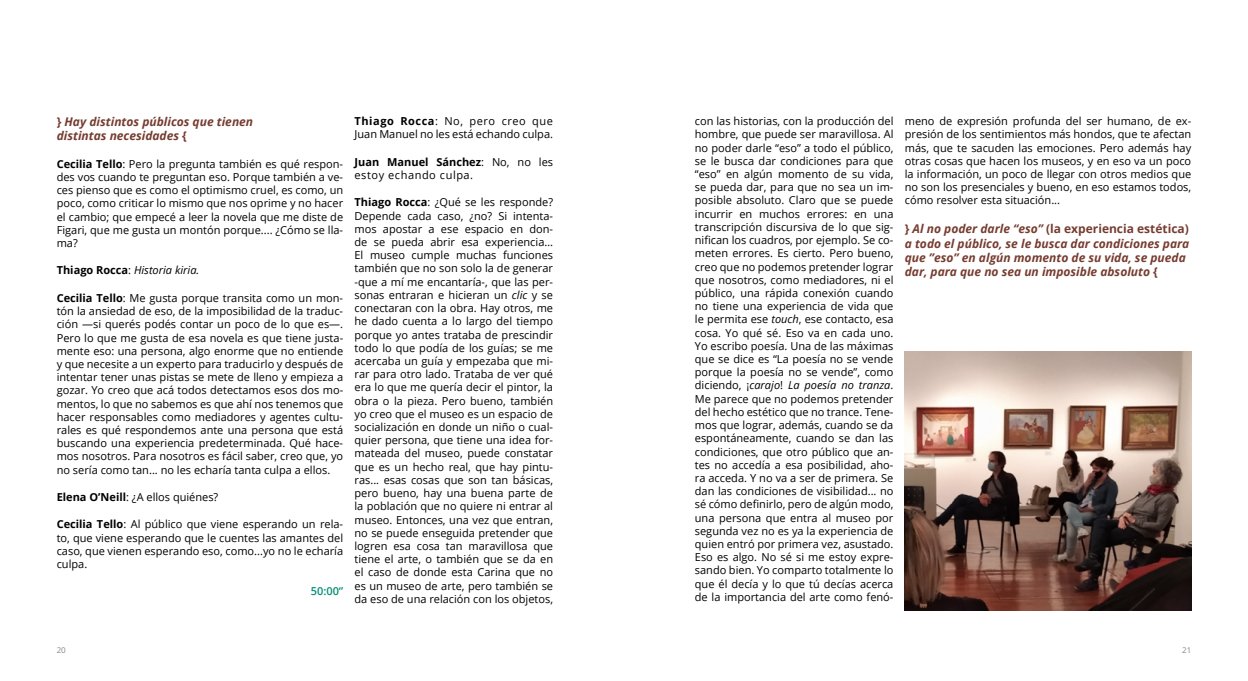
<style>
.page{position:relative;width:1248px;height:681px;background:#fff}
.page>*{position:absolute;margin:0;border:0;box-sizing:border-box;transform-origin:0 0}
.t1{font:italic 700 12px/14.4px "Open Sans";color:#763c30}
.t2{font:11px/13.2px "Open Sans";color:#000;text-align:justify}
.t3{font:11px/13.2px "Open Sans";letter-spacing:.05em;color:#000}
.t4{font:italic 11px "Open Sans";color:#000}
.t5{font:600 11px "Open Sans";color:#069077}
.t6{font:8px "Open Sans";color:#878787}
.s1{font-style:normal}
.s2{font-weight:700}
.s3{font-weight:700;font-style:normal}
.s4{font-style:italic}
</style>
<div class="page">
<img style="left:904px;top:351px;width:287px;height:258px">
<p class="t1" style="left:57px;top:114px;width:198px"><span class="s1">}</span> Hay distintos públicos que tienen distintas necesidades <span class="s1">{</span></p>
<p class="t2" style="left:57px;top:157px;width:288px"><span class="s2">Cecilia Tello</span>: Pero la pregunta también es qué respon&shy;des vos cuando te preguntan eso. Porque también a ve&shy;ces pienso que es como el optimismo cruel, es como, un poco, como criticar lo mismo que nos oprime y no hacer el cambio; que empecé a leer la novela que me diste de Figari, que me gusta un montón porque.... ¿Cómo se lla&shy;ma?</p>
<p class="t4" style="left:57px;top:263px;width:144px"><span class="s3">Thiago Rocca</span><span class="s1">:</span> Historia kiria.</p>
<p class="t2" style="left:57px;top:291px;width:288px"><span class="s2">Cecilia Tello</span>: Me gusta porque transita como un mon&shy;tón la ansiedad de eso, de la imposibilidad de la traduc&shy;ción —si querés podés contar un poco de lo que es—.<br>Pero lo que me gusta de esa novela es que tiene justa&shy;mente eso: una persona, algo enorme que no entiende y que necesite a un experto para traducirlo y después de intentar tener unas pistas se mete de lleno y empieza a gozar. Yo creo que acá todos detectamos esos dos mo&shy;mentos, lo que no sabemos es que ahí nos tenemos que hacer responsables como mediadores y agentes cultu&shy;rales es qué respondemos ante una persona que está buscando una experiencia predeterminada. Qué hace&shy;mos nosotros. Para nosotros es fácil saber, creo que, yo no sería como tan... no les echaría tanta culpa a ellos.</p>
<p class="t2" style="left:57px;top:490px;width:163px"><span class="s2">Elena O’Neill</span>: ¿A ellos quiénes?</p>
<p class="t2" style="left:57px;top:517px;width:288px"><span class="s2">Cecilia Tello</span>: Al público que viene esperando un rela&shy;to, que viene esperando que le cuentes las amantes del caso, que vienen esperando eso, como...yo no le echaría culpa.</p>
<p class="t5" style="left:311px;top:583px;width:34px">50:00‘’</p>
<p class="t2" style="left:354px;top:114px;width:200px"><span class="s2">Thiago Rocca</span>: No, pero creo que<br>Juan Manuel no les está echando culpa.</p>
<p class="t3" style="left:354px;top:155px;width:200px"><span class="s2">Juan Manuel Sánchez</span>: No, no les estoy echando culpa.</p>
<p class="t2" style="left:354px;top:195px;width:200px"><span class="s2">Thiago Rocca</span>: ¿Qué se les responde?<br>Depende cada caso, ¿no? Si intenta&shy;mos apostar a ese espacio en don&shy;de se pueda abrir esa experiencia… El museo cumple muchas funciones también que no son solo la de generar -que a mí me encantaría-, que las per&shy;sonas entraran e hicieran un <span class="s4">clic</span> y se conectaran con la obra. Hay otros, me he dado cuenta a lo largo del tiempo porque yo antes trataba de prescindir todo lo que podía de los guías; se me acercaba un guía y empezaba que mi&shy;rar para otro lado. Trataba de ver qué era lo que me quería decir el pintor, la obra o la pieza. Pero bueno, también yo creo que el museo es un espacio de socialización en donde un niño o cual&shy;quier persona, que tiene una idea for&shy;mateada del museo, puede constatar que es un hecho real, que hay pintu&shy;ras... esas cosas que son tan básicas, pero bueno, hay una buena parte de la población que no quiere ni entrar al museo. Entonces, una vez que entran, no se puede enseguida pretender que logren esa cosa tan maravillosa que tiene el arte, o también que se da en el caso de donde esta Carina que no es un museo de arte, pero también se da eso de una relación con los objetos,</p>
<p class="t2" style="left:694px;top:114px;width:200px">con las historias, con la producción del hombre, que puede ser maravillosa. Al no poder darle “eso” a todo el público, se le busca dar condiciones para que “eso” en algún momento de su vida, se pueda dar, para que no sea un im&shy;posible absoluto. Claro que se puede incurrir en muchos errores: en una transcripción discursiva de lo que sig&shy;nifican los cuadros, por ejemplo. Se co&shy;meten errores. Es cierto. Pero bueno, creo que no podemos pretender lograr que nosotros, como mediadores, ni el público, una rápida conexión cuando no tiene una experiencia de vida que le permita ese <span class="s4">touch</span>, ese contacto, esa cosa. Yo qué sé. Eso va en cada uno.<br>Yo escribo poesía. Una de las máximas que se dice es “La poesía no se vende porque la poesía no se vende”, como diciendo, ¡<span class="s4">carajo</span>! <span class="s4">La poesía no tranza</span>.<br>Me parece que no podemos pretender del hecho estético que no trance. Tene&shy;mos que lograr, además, cuando se da espontáneamente, cuando se dan las condiciones, que otro público que an&shy;tes no accedía a esa posibilidad, aho&shy;ra acceda. Y no va a ser de primera. Se dan las condiciones de visibilidad... no sé cómo definirlo, pero de algún modo, una persona que entra al museo por segunda vez no es ya la experiencia de quien entró por primera vez, asustado.<br>Eso es algo. No sé si me estoy expre&shy;sando bien. Yo comparto totalmente lo que él decía y lo que tú decías acerca de la importancia del arte como fenó-</p>
<p class="t2" style="left:904px;top:114px;width:288px">meno de expresión profunda del ser humano, de ex&shy;presión de los sentimientos más hondos, que te afectan más, que te sacuden las emociones. Pero además hay otras cosas que hacen los museos, y en eso va un poco la información, un poco de llegar con otros medios que no son los presenciales y bueno, en eso estamos todos, cómo resolver esta situación...</p>
<p class="t1" style="left:904px;top:221px;width:286px"><span class="s1">}</span> Al no poder darle “eso” <span class="s1">(la experiencia estética) </span>a todo el público, se le busca dar condiciones para que ”eso” en algún momento de su vida, se pueda dar, para que no sea un imposible absoluto <span class="s1">{</span></p>
<p class="t6" style="left:57px;top:644px;width:11px">20</p>
<p class="t6" style="left:1181px;top:644px;width:11px">21</p>
</div>
